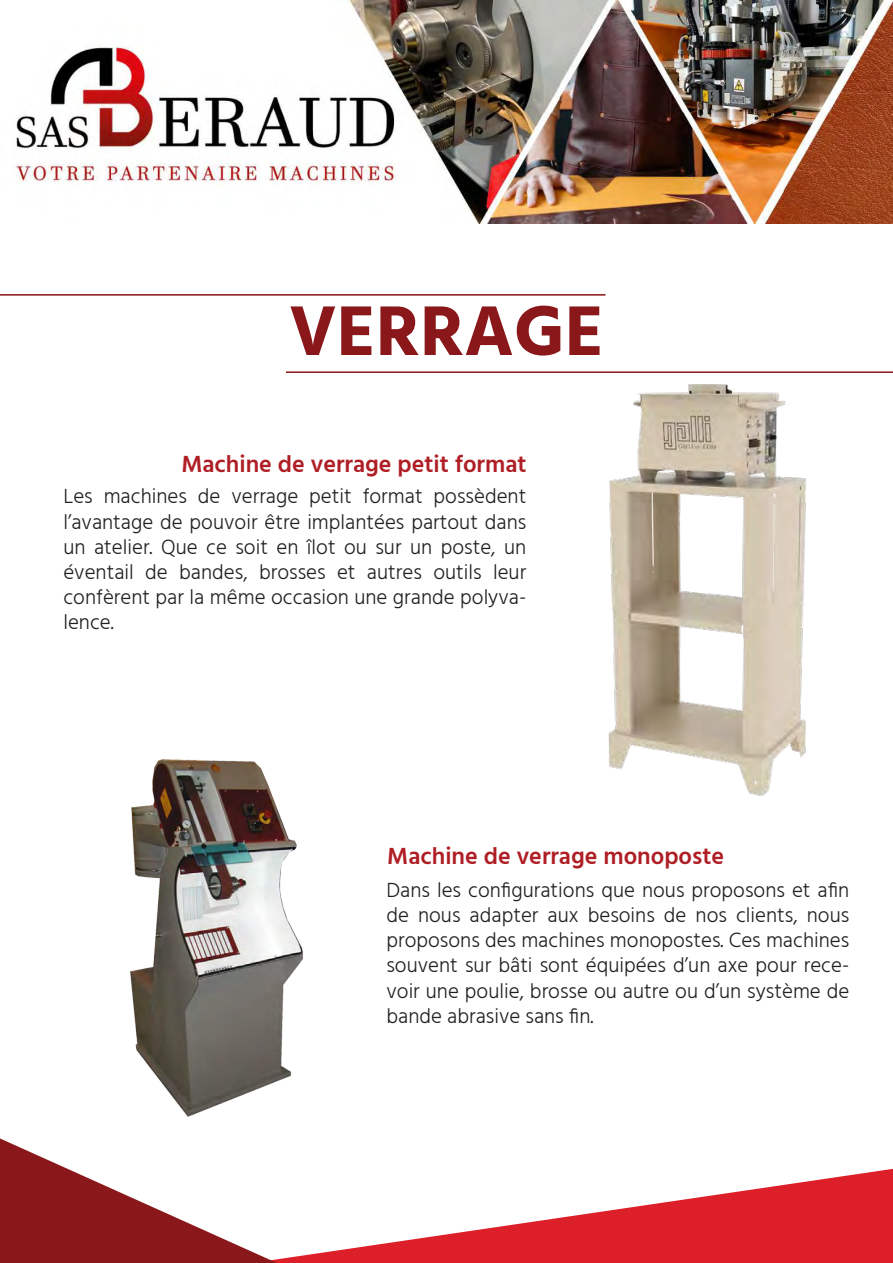
<style>
.page{position:relative;width:893px;height:1263px;background:#fff}
.page>*{position:absolute;margin:0;border:0;box-sizing:border-box;transform-origin:0 0}
.t1{font:700 72px "Hind";color:#8a171a}
.t2{font:600 24px "Hind";color:#af1e24}
.t3{font:300 21px/25.2px "Hind";color:#231f20;text-align:justify}
</style>
<div class="page">
<img style="left:15px;top:0;width:878px;height:223px">
<hr style="left:0;top:294px;width:605px;height:2px;background:#8a171a">
<hr style="left:286px;top:371px;width:607px;height:2px;background:#8a171a">
<svg style="left:277px;top:1169px;width:616px;height:94px;fill:#dc1f28"></svg>
<svg style="left:0;top:1138px;width:277px;height:125px"></svg>
<img style="left:130px;top:759px;width:173px;height:357px">
<img style="left:608px;top:384px;width:198px;height:412px">
<h1 class="t1" style="left:289px;top:288px;width:316px">VERRAGE</h1>
<p class="t2" style="left:181px;top:447px;width:347px">Machine de verrage petit format</p>
<p class="t3" style="left:63px;top:485px;width:464px">Les machines de verrage petit format possèdent l’avantage de pouvoir être implantées partout dans un atelier. Que ce soit en îlot ou sur un poste, un éventail de bandes, brosses et autres outils leur confèrent par la même occasion une grande polyva&shy;lence.</p>
<p class="t2" style="left:387px;top:839px;width:338px">Machine de verrage monoposte</p>
<p class="t3" style="left:386px;top:878px;width:464px">Dans les configurations que nous proposons et afin de nous adapter aux besoins de nos clients, nous proposons des machines monopostes. Ces machines souvent sur bâti sont équipées d’un axe pour rece&shy;voir une poulie, brosse ou autre ou d’un système de bande abrasive sans fin.</p>
</div>
